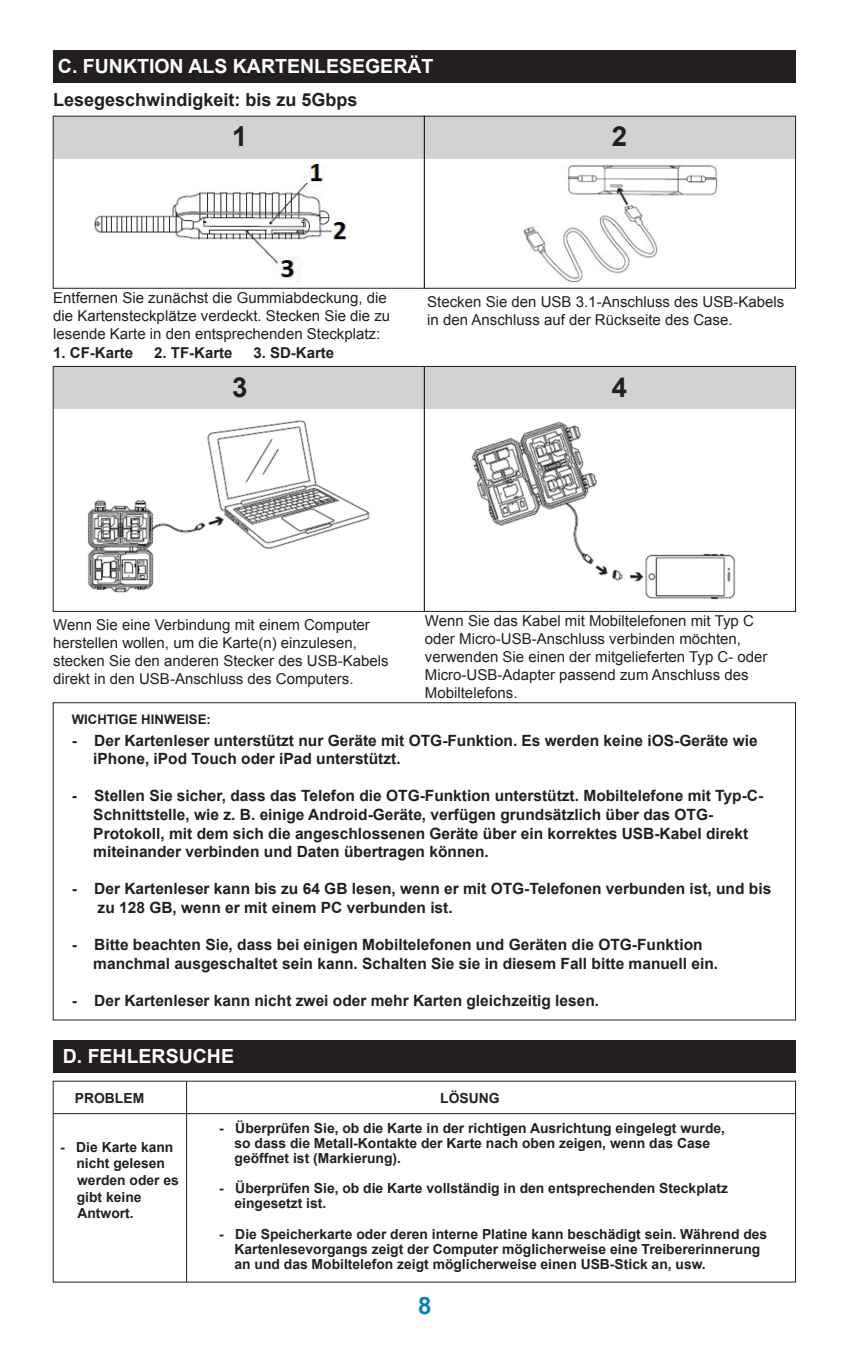
<style>
.page{position:relative;width:851px;height:1361px;background:#fff}
.page>*{position:absolute;margin:0;border:0;box-sizing:border-box;transform-origin:0 0}
.t1{font:700 27.6px "Arial";color:#231f20}
.t2{font:700 24px "Arial";color:#007fc5}
.t3{font:700 19.5px "Arial";color:#fff}
.t4{font:700 18px "Arial";color:#231f20}
.t5{font:700 15.6px/18.6px "Arial";color:#231f20}
.t6{font:15px/18px "Arial";color:#231f20}
.t7{font:700 15px "Arial";color:#231f20}
.t8{font:700 13.8px/15px "Arial";color:#231f20}
.t9{font:700 13.2px "Arial";color:#231f20}
</style>
<div class="page">
<div style="left:53px;top:116px;width:742px;height:43px;background:#d1d2d4"></div>
<div style="left:53px;top:50px;width:742px;height:32px;background:#231f20"></div>
<div style="left:53px;top:1040px;width:742px;height:33px;background:#231f20"></div>
<img style="left:93px;top:165px;width:255px;height:117px">
<img style="left:523px;top:164px;width:195px;height:119px">
<img style="left:87px;top:420px;width:283px;height:173px">
<img style="left:471px;top:421px;width:265px;height:179px">
<div style="left:53px;top:116px;width:371px;height:173px;border:1px solid #231f20"></div>
<div style="left:424px;top:116px;width:371px;height:173px;border:1px solid #231f20"></div>
<div style="left:53px;top:366px;width:742px;height:43px;background:#d1d2d4"></div>
<div style="left:53px;top:366px;width:371px;height:246px;border:1px solid #231f20"></div>
<div style="left:424px;top:366px;width:371px;height:246px;border:1px solid #231f20"></div>
<hr style="left:53px;top:1113px;width:742px;height:1px;background:#231f20">
<hr style="left:186px;top:1081px;width:1px;height:201px;background:#231f20">
<p class="t3" style="left:58px;top:53px;width:377px">C. FUNKTION ALS KARTENLESEGERÄT</p>
<p class="t4" style="left:53px;top:88px;width:306px">Lesegeschwindigkeit: bis zu 5Gbps</p>
<h1 class="t1" style="left:232px;top:118px;width:17px">1</h1>
<h1 class="t1" style="left:611px;top:118px;width:17px">2</h1>
<p class="t6" style="left:53px;top:289px;width:338px">Entfernen Sie zunächst die Gummiabdeckung, die die Kartensteckplätze verdeckt. Stecken Sie die zu lesende Karte in den entsprechenden Steckplatz:</p>
<p class="t7" style="left:53px;top:343px;width:82px">1. CF-Karte</p>
<p class="t7" style="left:154px;top:343px;width:80px">2. TF-Karte</p>
<p class="t7" style="left:253px;top:343px;width:82px">3. SD-Karte</p>
<p class="t6" style="left:427px;top:293px;width:358px">Stecken Sie den USB 3.1-Anschluss des USB-Kabels in den Anschluss auf der Rückseite des Case.</p>
<h1 class="t1" style="left:232px;top:368px;width:17px">3</h1>
<h1 class="t1" style="left:611px;top:368px;width:17px">4</h1>
<p class="t6" style="left:53px;top:615px;width:337px">Wenn Sie eine Verbindung mit einem Computer herstellen wollen, um die Karte(n) einzulesen, stecken Sie den anderen Stecker des USB-Kabels direkt in den USB-Anschluss des Computers.</p>
<p class="t9" style="left:72px;top:710px;width:141px">WICHTIGE HINWEISE:</p>
<p class="t6" style="left:425px;top:611px;width:344px">Wenn Sie das Kabel mit Mobiltelefonen mit Typ C oder Micro-USB-Anschluss verbinden möchten, verwenden Sie einen der mitgelieferten Typ C- oder Micro-USB-Adapter passend zum Anschluss des Mobiltelefons.</p>
<p class="t5" style="left:93px;top:731px;width:666px;text-indent:-22px">- Der Kartenleser unterstützt nur Geräte mit OTG-Funktion. Es werden keine iOS-Geräte wie iPhone, iPod Touch oder iPad unterstützt.</p>
<p class="t5" style="left:93px;top:787px;width:671px;text-indent:-22px">- Stellen Sie sicher, dass das Telefon die OTG-Funktion unterstützt. Mobiltelefone mit Typ-C-Schnittstelle, wie z. B. einige Android-Geräte, verfügen grundsätzlich über das OTG-Protokoll, mit dem sich die angeschlossenen Geräte über ein korrektes USB-Kabel direkt miteinander verbinden und Daten übertragen können.</p>
<p class="t5" style="left:98px;top:880px;width:675px;text-indent:-26px">- Der Kartenleser kann bis zu 64 GB lesen, wenn er mit OTG-Telefonen verbunden ist, und bis zu 128 GB, wenn er mit einem PC verbunden ist.</p>
<p class="t5" style="left:93px;top:936px;width:626px;text-indent:-22px">- Bitte beachten Sie, dass bei einigen Mobiltelefonen und Geräten die OTG-Funktion manchmal ausgeschaltet sein kann. Schalten Sie sie in diesem Fall bitte manuell ein.</p>
<p class="t5" style="left:72px;top:991px;width:529px">- Der Kartenleser kann nicht zwei oder mehr Karten gleichzeitig lesen.</p>
<p class="t3" style="left:63px;top:1043px;width:173px">D. FEHLERSUCHE</p>
<p class="t8" style="left:75px;top:1090px;width:71px">PROBLEM</p>
<p class="t8" style="left:440px;top:1090px;width:61px">LÖSUNG</p>
<p class="t8" style="left:76px;top:1139px;width:104px;line-height:16.5px;text-indent:-16px">- Die Karte kann nicht gelesen werden oder es gibt keine<br>Antwort.</p>
<p class="t8" style="left:234px;top:1120px;width:492px;text-indent:-15px">- Überprüfen Sie, ob die Karte in der richtigen Ausrichtung eingelegt wurde, so dass die Metall-Kontakte der Karte nach oben zeigen, wenn das Case geöffnet ist (Markierung).</p>
<p class="t8" style="left:234px;top:1181px;width:495px;text-indent:-15px">- Überprüfen Sie, ob die Karte vollständig in den entsprechenden Steckplatz eingesetzt ist.</p>
<p class="t8" style="left:234px;top:1226px;width:534px;text-indent:-15px">- Die Speicherkarte oder deren interne Platine kann beschädigt sein. Während des<br>Kartenlesevorgangs zeigt der Computer möglicherweise eine Treibererinnerung an und das Mobiltelefon zeigt möglicherweise einen USB-Stick an, usw.</p>
<h2 class="t2" style="left:418px;top:1289px;width:15px">8</h2>
</div>
